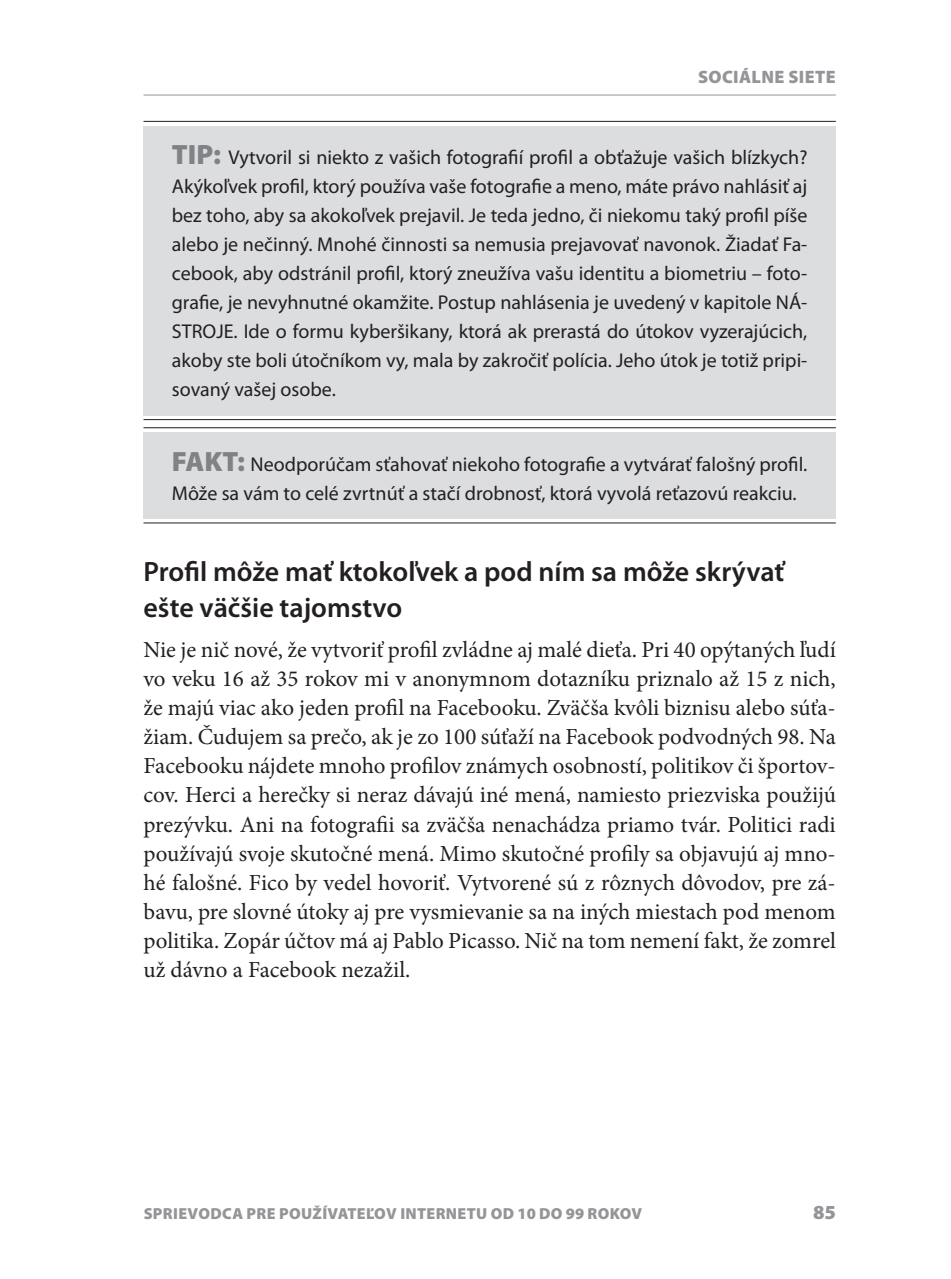
<style>
.page{position:relative;width:951px;height:1279px;background:#fff}
.page>*{position:absolute;margin:0;border:0;box-sizing:border-box;transform-origin:0 0}
.Nadpis_3{font:600 28px/36px "Myriad Pro";color:#231f20}
.Normální_bez_odsaz{font:23px/29px "Minion Pro";color:#231f20;text-align:justify}
.TIP{font:20px/29px "Myriad Pro";color:#231f20;text-align:justify}
.t1{font:900 20px "Myriad Pro";color:#939598}
.t2{font:900 18px "Myriad Pro";color:#939598}
.t3{font:900 16px "Myriad Pro";letter-spacing:.02em;color:#939598}
.s1{font-weight:900;font-size:28px;color:#808285}
</style>
<div class="page">
<hr style="left:143px;top:95px;width:692px;height:1px;background:#939598">
<div style="left:143px;top:126px;width:692px;height:290px;background:#dcdddf"></div>
<hr style="left:143px;top:121px;width:692px;height:1px;background:#231f20">
<hr style="left:143px;top:419px;width:692px;height:1px;background:#231f20">
<div style="left:143px;top:433px;width:692px;height:86px;background:#dcdddf"></div>
<hr style="left:143px;top:427px;width:692px;height:1px;background:#231f20">
<hr style="left:143px;top:522px;width:692px;height:1px;background:#231f20">
<p class="t2" style="left:697px;top:65px;width:101px">SOCIÁLNE SIETE</p>
<p class="TIP" style="left:172px;top:143px;width:637px"><span class="s1">TIP:</span> Vytvoril si niekto z vašich fotografií profil a obťažuje vašich blízkych?<br>Akýkoľvek profil, ktorý používa vaše fotografie a meno, máte právo nahlásiť aj bez toho, aby sa akokoľvek prejavil. Je teda jedno, či niekomu taký profil píše alebo je nečinný. Mnohé činnosti sa nemusia prejavovať navonok. Žiadať Fa&shy;cebook, aby odstránil profil, ktorý zneužíva vašu identitu a biometriu – foto&shy;grafie, je nevyhnutné okamžite. Postup nahlásenia je uvedený v kapitole NÁ-STROJE. Ide o formu kyberšikany, ktorá ak prerastá do útokov vyzerajúcich, akoby ste boli útočníkom vy, mala by zakročiť polícia. Jeho útok je totiž pripi&shy;sovaný vašej osobe.</p>
<p class="TIP" style="left:172px;top:449px;width:636px"><span class="s1">FAKT:</span> Neodporúčam sťahovať niekoho fotografie a vytvárať falošný profil.<br>Môže sa vám to celé zvrtnúť a stačí drobnosť, ktorá vyvolá reťazovú reakciu.</p>
<p class="Nadpis_3" style="left:143px;top:553px;width:642px">Profil môže mať ktokoľvek a pod ním sa môže skrývať ešte väčšie tajomstvo</p>
<p class="Normální_bez_odsaz" style="left:143px;top:636px;width:693px">Nie je nič nové, že vytvoriť profil zvládne aj malé dieťa. Pri 40 opýtaných ľudí vo veku 16 až 35 rokov mi v anonymnom dotazníku priznalo až 15 z nich, že majú viac ako jeden profil na Facebooku. Zväčša kvôli biznisu alebo súťa&shy;žiam. Čudujem sa prečo, ak je zo 100 súťaží na Facebook podvodných 98. Na Facebooku nájdete mnoho profilov známych osobností, politikov či športov&shy;cov. Herci a herečky si neraz dávajú iné mená, namiesto priezviska použijú prezývku. Ani na fotografii sa zväčša nenachádza priamo tvár. Politici radi používajú svoje skutočné mená. Mimo skutočné profily sa objavujú aj mno&shy;hé falošné. Fico by vedel hovoriť. Vytvorené sú z rôznych dôvodov, pre zá&shy;bavu, pre slovné útoky aj pre vysmievanie sa na iných miestach pod menom politika. Zopár účtov má aj Pablo Picasso. Nič na tom nemení fakt, že zomrel už dávno a Facebook nezažil.</p>
<p class="t3" style="left:144px;top:1202px;width:500px">SPRIEVODCA PRE POUŽÍVATEĽOV INTERNETU OD 10 DO 99 ROKOV</p>
<p class="t1" style="left:812px;top:1198px;width:24px">85</p>
</div>
